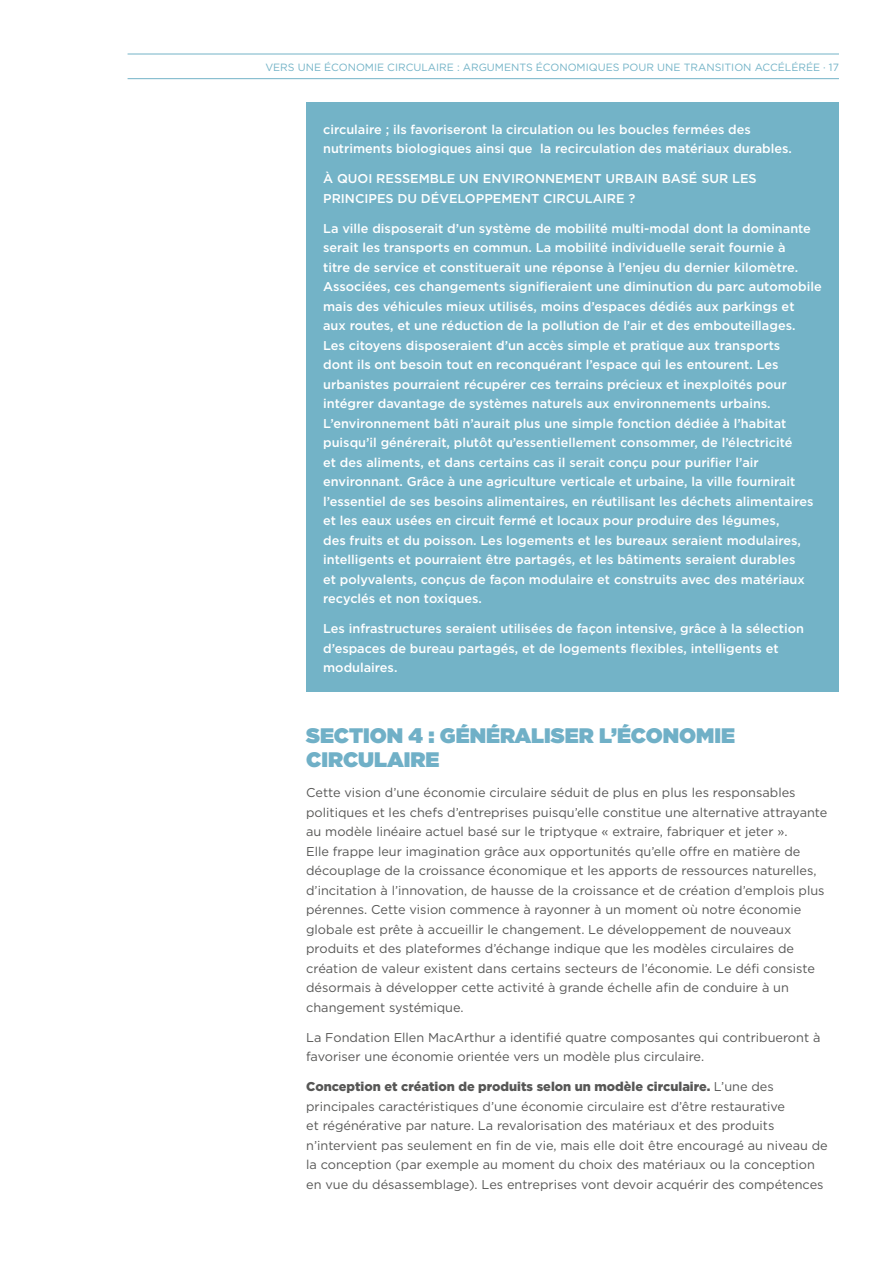
<style>
.page{position:relative;width:893px;height:1263px;background:#fff}
.page>*{position:absolute;margin:0;border:0;box-sizing:border-box;transform-origin:0 0}
.t1{font:900 21px/24px "Gotham";color:#70b0c7}
.t2{font:500 12.75px/19.5px "Gotham";color:#fff}
.t3{font:12.75px/19.5px "Gotham";color:#575756}
.t4{font:10.5px "Gotham";color:#73b3c7}
.s1{font-weight:900}
</style>
<div class="page">
<hr style="left:128px;top:54px;width:711px;height:1px;background:#73b3c7">
<hr style="left:128px;top:78px;width:711px;height:1px;background:#73b3c7">
<div style="left:306px;top:106px;width:533px;height:67px;background:#73b3c7"></div>
<div style="left:306px;top:156px;width:533px;height:66px;background:#73b3c7"></div>
<div style="left:306px;top:206px;width:533px;height:417px;background:#73b3c7"></div>
<div style="left:306px;top:606px;width:533px;height:86px;background:#73b3c7"></div>
<p class="t4" style="left:265px;top:60px;width:575px">VERS UNE ÉCONOMIE CIRCULAIRE : ARGUMENTS ÉCONOMIQUES POUR UNE TRANSITION ACCÉLÉRÉE ∙ 17</p>
<p class="t2" style="left:323px;top:119px;width:470px">circulaire ; ils favoriseront la circulation ou les boucles fermées des nutriments biologiques ainsi que la recirculation des matériaux durables.</p>
<p class="t2" style="left:323px;top:169px;width:435px">À QUOI RESSEMBLE UN ENVIRONNEMENT URBAIN BASÉ SUR LES<br>PRINCIPES DU DÉVELOPPEMENT CIRCULAIRE ?</p>
<p class="t2" style="left:323px;top:218px;width:500px">La ville disposerait d’un système de mobilité multi-modal dont la dominante serait les transports en commun. La mobilité individuelle serait fournie à<br>titre de service et constituerait une réponse à l’enjeu du dernier kilomètre.<br>Associées, ces changements signifieraient une diminution du parc automobile mais des véhicules mieux utilisés, moins d’espaces dédiés aux parkings et<br>aux routes, et une réduction de la pollution de l’air et des embouteillages.<br>Les citoyens disposeraient d’un accès simple et pratique aux transports<br>dont ils ont besoin tout en reconquérant l’espace qui les entourent. Les urbanistes pourraient récupérer ces terrains précieux et inexploités pour intégrer davantage de systèmes naturels aux environnements urbains.<br>L’environnement bâti n’aurait plus une simple fonction dédiée à l’habitat puisqu’il générerait, plutôt qu’essentiellement consommer, de l’électricité<br>et des aliments, et dans certains cas il serait conçu pour purifier l’air environnant. Grâce à une agriculture verticale et urbaine, la ville fournirait l’essentiel de ses besoins alimentaires, en réutilisant les déchets alimentaires et les eaux usées en circuit fermé et locaux pour produire des légumes,<br>des fruits et du poisson. Les logements et les bureaux seraient modulaires, intelligents et pourraient être partagés, et les bâtiments seraient durables<br>et polyvalents, conçus de façon modulaire et construits avec des matériaux recyclés et non toxiques.</p>
<p class="t2" style="left:323px;top:619px;width:482px">Les infrastructures seraient utilisées de façon intensive, grâce à la sélection d’espaces de bureau partagés, et de logements flexibles, intelligents et modulaires.</p>
<h1 class="t1" style="left:306px;top:723px;width:430px">SECTION 4 : GÉNÉRALISER L’ÉCONOMIE<br>CIRCULAIRE</h1>
<p class="t3" style="left:306px;top:783px;width:523px">Cette vision d’une économie circulaire séduit de plus en plus les responsables politiques et les chefs d’entreprises puisqu’elle constitue une alternative attrayante au modèle linéaire actuel basé sur le triptyque « extraire, fabriquer et jeter ».<br>Elle frappe leur imagination grâce aux opportunités qu’elle offre en matière de découplage de la croissance économique et les apports de ressources naturelles, d’incitation à l’innovation, de hausse de la croissance et de création d’emplois plus pérennes. Cette vision commence à rayonner à un moment où notre économie globale est prête à accueillir le changement. Le développement de nouveaux produits et des plateformes d’échange indique que les modèles circulaires de création de valeur existent dans certains secteurs de l’économie. Le défi consiste désormais à développer cette activité à grande échelle afin de conduire à un changement systémique.</p>
<p class="t3" style="left:306px;top:1027px;width:516px">La Fondation Ellen MacArthur a identifié quatre composantes qui contribueront à favoriser une économie orientée vers un modèle plus circulaire.</p>
<p class="t3" style="left:306px;top:1077px;width:523px"><span class="s1">Conception et création de produits selon un modèle circulaire.</span> L’une des principales caractéristiques d’une économie circulaire est d’être restaurative<br>et régénérative par nature. La revalorisation des matériaux et des produits n’intervient pas seulement en fin de vie, mais elle doit être encouragé au niveau de la conception (par exemple au moment du choix des matériaux ou la conception en vue du désassemblage). Les entreprises vont devoir acquérir des compétences</p>
</div>
